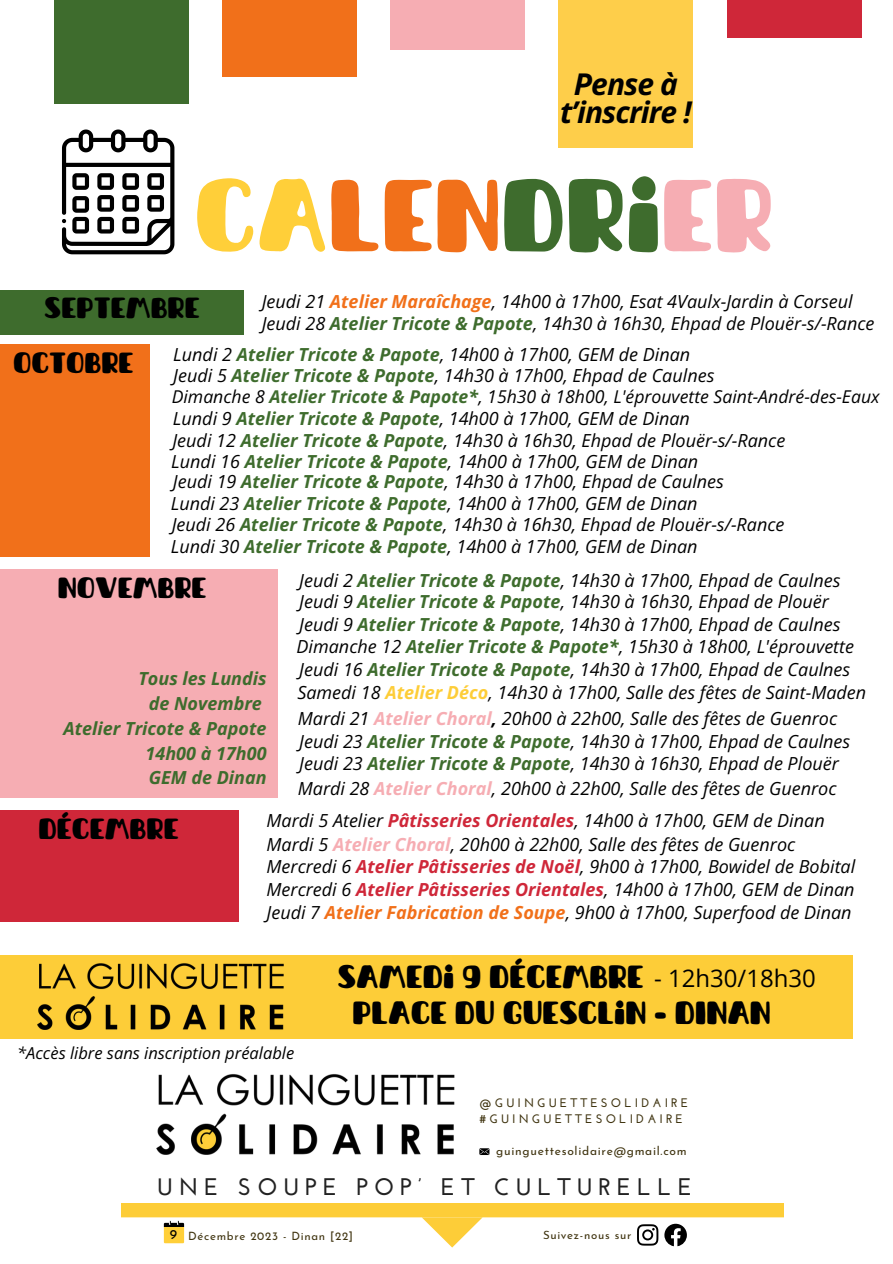
<style>
.page{position:relative;width:893px;height:1264px;background:#fff}
.page>*{position:absolute;margin:0;border:0;box-sizing:border-box;transform-origin:0 0}
.t1{font:104.85px "Cranberry";color:#f1701a}
.t2{font:33px "Cranberry";color:#000}
.t3{font:30px "Cranberry";color:#000}
.t4{font:italic 700 30px/28px "Open Sans";letter-spacing:-.03em;color:#000;text-align:center}
.t5{font:700 24px "Josefin Sans";letter-spacing:.25em;color:#222}
.t6{font:24px "Open Sans";color:#000}
.t7{font:italic 18px "Open Sans";color:#000}
.t8{font:italic 700 18px/24.8px "Open Sans";color:#3e6c2d;text-align:right}
.t9{font:italic 17.7px "Open Sans";color:#000}
.t10{font:italic 16.5px "Open Sans";color:#000}
.t11{font:13.65px "Josefin Sans";color:#000}
.t12{font:700 12.3px/16.5px "Josefin Sans";letter-spacing:.25em;color:#3f330f}
.t13{font:12px "Josefin Sans";letter-spacing:.06em;color:#3f330f}
.t14{font:11.4px "Josefin Sans";letter-spacing:.06em;color:#3f330f}
.s1{color:#ffcf39}
.s2{color:#3e6c2d}
.s3{color:#f6adb3}
.s4{font-weight:700;color:#f1701a}
.s5{font-weight:700;color:#3e6c2d}
.s6{font-weight:700;color:#fdcd38}
.s7{font-weight:700;color:#f6adb3}
.s8{font-weight:700}
.s9{font-weight:700;color:#cf2739}
</style>
<div class="page">
<img style="left:156px;top:1074px;width:299px;height:81px">
<svg style="left:479px;top:1148px;width:10px;height:6px"></svg>
<svg style="left:122px;top:1203px;width:661px;height:44px"></svg>
<div style="left:0;top:955px;width:853px;height:83px;background:#fdcd38"></div>
<div style="left:0;top:344px;width:150px;height:213px;background:#f1701a"></div>
<div style="left:0;top:290px;width:244px;height:44px;background:#3e6c2d"></div>
<div style="left:0;top:810px;width:239px;height:112px;background:#cf2739"></div>
<div style="left:0;top:569px;width:278px;height:229px;background:#f6adb3"></div>
<div style="left:726px;top:0;width:135px;height:37px;background:#cf2739"></div>
<div style="left:222px;top:0;width:135px;height:77px;background:#f1701a"></div>
<div style="left:54px;top:0;width:135px;height:103px;background:#3e6c2d"></div>
<div style="left:558px;top:0;width:135px;height:148px;background:#fece4a"></div>
<div style="left:390px;top:0;width:135px;height:50px;background:#f6adb3"></div>
<svg style="left:62px;top:129px;width:112px;height:125px"></svg>
<img style="left:38px;top:963px;width:246px;height:67px">
<p class="t4" style="left:560px;top:69px;width:133px">Pense à t’inscrire !</p>
<p class="t1" style="left:194px;top:167px;width:581px"><span class="s1">CA</span>LEN<span class="s2">DRI</span><span class="s3">ER</span></p>
<p class="t7" style="left:262px;top:288px;width:592px">Jeudi 21 <span class="s4">Atelier Maraîchage</span>, 14h00 à 17h00, Esat 4Vaulx-Jardin à Corseul</p>
<p class="t7" style="left:262px;top:311px;width:614px">Jeudi 28 <span class="s5">Atelier Tricote &amp; Papote</span>, 14h30 à 16h30, Ehpad de Plouër-s/-Rance</p>
<p class="t7" style="left:173px;top:363px;width:542px">Jeudi 5 <span class="s5">Atelier Tricote &amp; Papote</span>, 14h30 à 17h00, Ehpad de Caulnes</p>
<p class="t9" style="left:172px;top:384px;width:709px">Dimanche 8 <span class="s5">Atelier Tricote &amp; Papote*</span>, 15h30 à 18h00, L'éprouvette Saint-André-des-Eaux</p>
<p class="t7" style="left:172px;top:427px;width:614px">Jeudi 12 <span class="s5">Atelier Tricote &amp; Papote</span>, 14h30 à 16h30, Ehpad de Plouër-s/-Rance</p>
<p class="t7" style="left:173px;top:469px;width:552px">Jeudi 19 <span class="s5">Atelier Tricote &amp; Papote</span>, 14h30 à 17h00, Ehpad de Caulnes</p>
<p class="t7" style="left:172px;top:512px;width:614px">Jeudi 26 <span class="s5">Atelier Tricote &amp; Papote</span>, 14h30 à 16h30, Ehpad de Plouër-s/-Rance</p>
<p class="t7" style="left:299px;top:567px;width:542px">Jeudi 2 <span class="s5">Atelier Tricote &amp; Papote</span>, 14h30 à 17h00, Ehpad de Caulnes</p>
<p class="t7" style="left:299px;top:588px;width:531px">Jeudi 9 <span class="s5">Atelier Tricote &amp; Papote</span>, 14h30 à 16h30, Ehpad de Plouër</p>
<p class="t7" style="left:299px;top:611px;width:542px">Jeudi 9 <span class="s5">Atelier Tricote &amp; Papote</span>, 14h30 à 17h00, Ehpad de Caulnes</p>
<p class="t7" style="left:296px;top:634px;width:559px">Dimanche 12 <span class="s5">Atelier Tricote &amp; Papote*</span>, 15h30 à 18h00, L'éprouvette</p>
<p class="t7" style="left:299px;top:656px;width:552px">Jeudi 16 <span class="s5">Atelier Tricote &amp; Papote</span>, 14h30 à 17h00, Ehpad de Caulnes</p>
<p class="t7" style="left:297px;top:680px;width:570px">Samedi 18 <span class="s6">Atelier Déco</span>, 14h30 à 17h00, Salle des fêtes de Saint-Maden</p>
<p class="t7" style="left:298px;top:705px;width:540px">Mardi 21 <span class="s7">Atelier Choral</span><span class="s8">,</span> 20h00 à 22h00, Salle des fêtes de Guenroc</p>
<p class="t7" style="left:299px;top:728px;width:552px">Jeudi 23 <span class="s5">Atelier Tricote &amp; Papote</span>, 14h30 à 17h00, Ehpad de Caulnes</p>
<p class="t7" style="left:299px;top:751px;width:541px">Jeudi 23 <span class="s5">Atelier Tricote &amp; Papote</span>, 14h30 à 16h30, Ehpad de Plouër</p>
<p class="t7" style="left:298px;top:775px;width:540px">Mardi 28 <span class="s7">Atelier Choral</span>, 20h00 à 22h00, Salle des fêtes de Guenroc</p>
<p class="t7" style="left:266px;top:807px;width:559px">Mardi 5 Atelier <span class="s9">Pâtisseries Orientales</span>, 14h00 à 17h00, GEM de Dinan</p>
<p class="t7" style="left:266px;top:831px;width:530px">Mardi 5 <span class="s7">Atelier Choral</span>, 20h00 à 22h00, Salle des fêtes de Guenroc</p>
<p class="t7" style="left:266px;top:854px;width:590px">Mercredi 6 <span class="s9">Atelier Pâtisseries de Noël</span>, 9h00 à 17h00, Bowidel de Bobital</p>
<p class="t7" style="left:266px;top:876px;width:589px">Mercredi 6 <span class="s9">Atelier Pâtisseries Orientales</span>, 14h00 à 17h00, GEM de Dinan</p>
<p class="t7" style="left:266px;top:899px;width:586px">Jeudi 7 <span class="s4">Atelier Fabrication de Soupe</span>, 9h00 à 17h00, Superfood de Dinan</p>
<p class="t2" style="left:337px;top:961px;width:308px">SAMEDI 9 DÉCEMBRE</p>
<p class="t2" style="left:352px;top:997px;width:420px">PLACE DU GUESCLIN - DINAN</p>
<p class="t3" style="left:44px;top:294px;width:157px">SEPTEMBRE</p>
<p class="t3" style="left:13px;top:348px;width:122px">OCTOBRE</p>
<p class="t7" style="left:173px;top:342px;width:518px">Lundi 2 <span class="s5">Atelier Tricote &amp; Papote</span>, 14h00 à 17h00, GEM de Dinan</p>
<p class="t7" style="left:173px;top:405px;width:518px">Lundi 9 <span class="s5">Atelier Tricote &amp; Papote</span>, 14h00 à 17h00, GEM de Dinan</p>
<p class="t7" style="left:171px;top:448px;width:528px">Lundi 16 <span class="s5">Atelier Tricote &amp; Papote</span>, 14h00 à 17h00, GEM de Dinan</p>
<p class="t7" style="left:171px;top:490px;width:528px">Lundi 23 <span class="s5">Atelier Tricote &amp; Papote</span>, 14h00 à 17h00, GEM de Dinan</p>
<p class="t7" style="left:171px;top:534px;width:528px">Lundi 30 <span class="s5">Atelier Tricote &amp; Papote</span>, 14h00 à 17h00, GEM de Dinan</p>
<p class="t3" style="left:58px;top:574px;width:150px">NOVEMBRE</p>
<p class="t8" style="left:138px;top:666px;width:130px">Tous les Lundis</p>
<p class="t8" style="left:149px;top:690px;width:115px">de Novembre</p>
<p class="t8" style="left:64px;top:715px;width:204px">Atelier Tricote &amp; Papote<br>14h00 à 17h00</p>
<p class="t8" style="left:149px;top:765px;width:119px">GEM de Dinan</p>
<p class="t3" style="left:38px;top:814px;width:142px">DÉCEMBRE</p>
<p class="t6" style="left:654px;top:961px;width:163px">- 12h30/18h30</p>
<p class="t10" style="left:17px;top:1041px;width:278px">*Accès libre sans inscription préalable</p>
<p class="t12" style="left:479px;top:1095px;width:210px">@GUINGUETTESOLIDAIRE #GUINGUETTESOLIDAIRE</p>
<p class="t13" style="left:496px;top:1146px;width:192px">guinguettesolidaire@gmail.com</p>
<p class="t5" style="left:157px;top:1176px;width:536px">UNE SOUPE POP’ ET CULTURELLE</p>
<p class="t11" style="left:170px;top:1228px;width:9px">9</p>
<p class="t14" style="left:188px;top:1231px;width:166px">Décembre 2023 - Dinan [22]</p>
<p class="t14" style="left:543px;top:1230px;width:90px">Suivez-nous sur</p>
</div>
